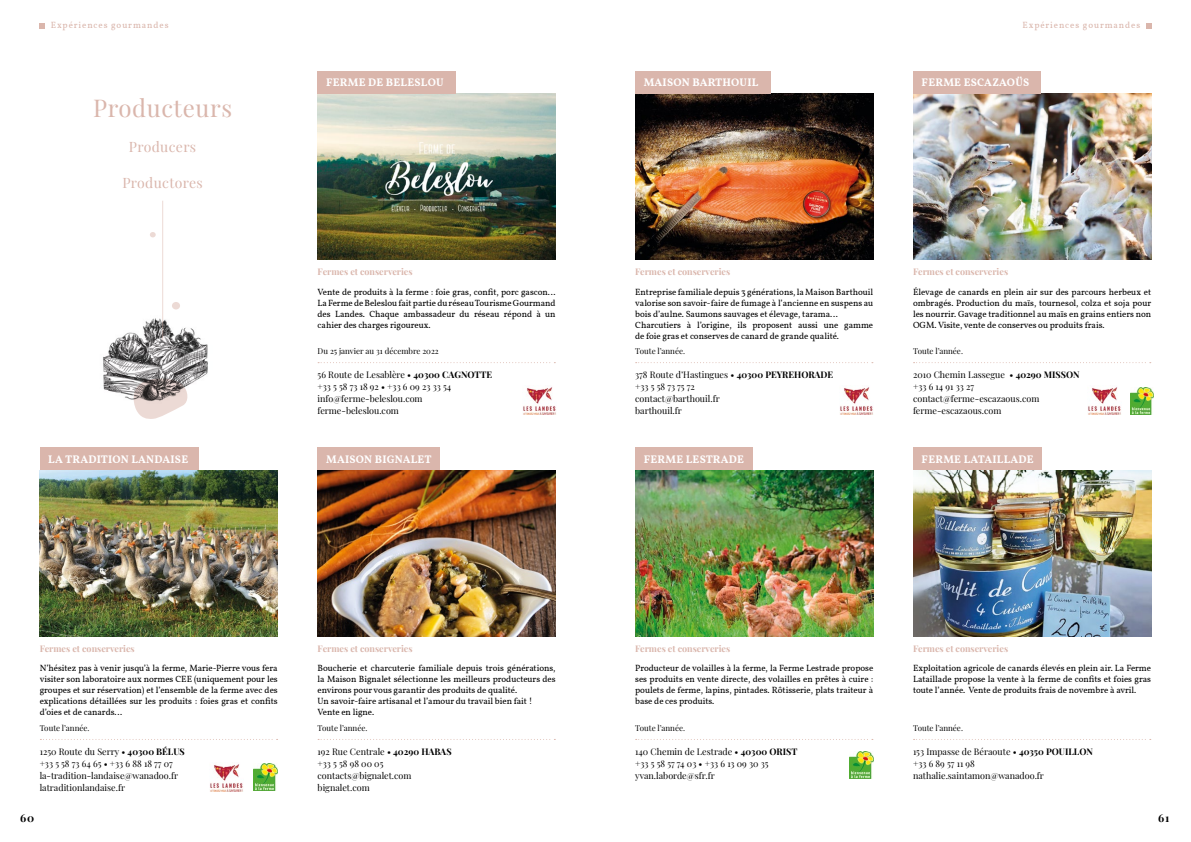
<style>
.page{position:relative;width:1191px;height:842px;background:#fff}
.page>*{position:absolute;margin:0;border:0;box-sizing:border-box;transform-origin:0 0}
.t1{font:24px "Playfair Display";letter-spacing:.025em;color:#dab6ac}
.t2{font:14px "Playfair Display";letter-spacing:.025em;color:#dab6ac}
.t3{font:700 11px "Vollkorn";letter-spacing:.02em;color:#fff}
.t4{font:700 11px "Playfair Display";color:#000}
.t5{font:9px/11px "Vollkorn";letter-spacing:-.005em;color:#000;text-align:justify}
.t6{font:9px/12px "Playfair Display";color:#000}
.t7{font:700 9px "Playfair Display";color:#dab6ac}
.t8{font:9px "Vollkorn";letter-spacing:.1em;color:#dab6ac}
.t9{font:8px "Playfair Display";color:#000}
.s1{font-weight:700}
</style>
<div class="page">
<img style="left:103px;top:318px;width:105px;height:82px">
<div style="left:172px;top:302px;width:8px;height:7px;background:#ecdad5;border-radius:50%"></div>
<svg style="left:150px;top:232px;width:6px;height:5px"></svg>
<hr style="left:162px;top:201px;width:1px;height:139px;background:#dab6ac">
<svg style="left:131px;top:376px;width:59px;height:43px"></svg>
<img style="left:913px;top:470px;width:238px;height:166px">
<img style="left:635px;top:470px;width:238px;height:166px">
<img style="left:317px;top:470px;width:238px;height:166px">
<img style="left:40px;top:470px;width:238px;height:166px">
<img style="left:913px;top:94px;width:238px;height:165px">
<img style="left:635px;top:94px;width:238px;height:165px">
<img style="left:317px;top:94px;width:238px;height:165px">
<div style="left:913px;top:448px;width:129px;height:22px;background:#dab6ac"></div>
<svg style="left:913px;top:739px;width:237px;height:1px"></svg>
<div style="left:635px;top:448px;width:118px;height:22px;background:#dab6ac"></div>
<svg style="left:635px;top:739px;width:238px;height:1px"></svg>
<div style="left:913px;top:71px;width:127px;height:23px;background:#dab6ac"></div>
<svg style="left:913px;top:362px;width:237px;height:1px"></svg>
<div style="left:635px;top:71px;width:135px;height:23px;background:#dab6ac"></div>
<svg style="left:635px;top:362px;width:238px;height:1px"></svg>
<div style="left:317px;top:71px;width:139px;height:23px;background:#dab6ac"></div>
<svg style="left:318px;top:362px;width:237px;height:1px"></svg>
<div style="left:317px;top:448px;width:123px;height:22px;background:#dab6ac"></div>
<svg style="left:318px;top:739px;width:237px;height:1px"></svg>
<div style="left:40px;top:448px;width:158px;height:22px;background:#dab6ac"></div>
<svg style="left:40px;top:739px;width:238px;height:1px"></svg>
<img style="left:1130px;top:387px;width:23px;height:27px">
<img style="left:253px;top:764px;width:24px;height:27px">
<img style="left:849px;top:752px;width:24px;height:27px">
<img style="left:210px;top:764px;width:33px;height:27px">
<img style="left:523px;top:387px;width:33px;height:27px">
<img style="left:840px;top:387px;width:33px;height:27px">
<img style="left:1088px;top:387px;width:33px;height:27px">
<svg style="left:40px;top:23px;width:5px;height:5px"></svg>
<svg style="left:1146px;top:23px;width:5px;height:5px"></svg>
<p class="t8" style="left:51px;top:19px;width:119px">Expériences gourmandes</p>
<p class="t8" style="left:1022px;top:19px;width:119px">Expériences gourmandes</p>
<h1 class="t1" style="left:93px;top:89px;width:140px">Producteurs</h1>
<h2 class="t2" style="left:129px;top:136px;width:69px">Producers</h2>
<h2 class="t2" style="left:122px;top:172px;width:82px">Productores</h2>
<p class="t3" style="left:48px;top:451px;width:141px">LA TRADITION LANDAISE</p>
<p class="t3" style="left:326px;top:74px;width:119px">FERME DE BELESLOU</p>
<p class="t7" style="left:317px;top:264px;width:97px">Fermes et conserveries</p>
<p class="t5" style="left:317px;top:286px;width:239px">Vente de produits à la ferme : foie gras, confit, porc gascon...<br>La Ferme de Beleslou fait partie du réseau Tourisme Gourmand des Landes. Chaque ambassadeur du réseau répond à un cahier des charges rigoureux.</p>
<p class="t9" style="left:317px;top:345px;width:123px">Du 25 janvier au 31 décembre 2022</p>
<p class="t6" style="left:317px;top:368px;width:176px">56 Route de Lesablère • <span class="s1">40300 CAGNOTTE </span>+33 5 58 73 18 92 • +33 6 09 23 33 54 info@ferme-beleslou.com ferme-beleslou.com</p>
<p class="t3" style="left:326px;top:451px;width:107px">MAISON BIGNALET</p>
<p class="t7" style="left:40px;top:641px;width:97px">Fermes et conserveries</p>
<p class="t5" style="left:40px;top:662px;width:239px">N’hésitez pas à venir jusqu’à la ferme, Marie-Pierre vous fera visiter son laboratoire aux normes CEE (uniquement pour les groupes et sur réservation) et l’ensemble de la ferme avec des explications détaillées sur les produits : foies gras et confits d’oies et de canards...</p>
<p class="t9" style="left:40px;top:722px;width:51px">Toute l’année.</p>
<p class="t6" style="left:40px;top:745px;width:147px">1250 Route du Serry • <span class="s1">40300 BÉLUS </span>+33 5 58 73 64 65 • +33 6 88 18 77 07 la-tradition-landaise@wanadoo.fr latraditionlandaise.fr</p>
<p class="t7" style="left:317px;top:641px;width:97px">Fermes et conserveries</p>
<p class="t5" style="left:317px;top:662px;width:239px;text-align:left">Boucherie et charcuterie familiale depuis trois générations, la Maison Bignalet sélectionne les meilleurs producteurs des environs pour vous garantir des produits de qualité.<br>Un savoir-faire artisanal et l’amour du travail bien fait !<br>Vente en ligne.</p>
<p class="t9" style="left:317px;top:722px;width:51px">Toute l’année.</p>
<p class="t6" style="left:317px;top:745px;width:135px">192 Rue Centrale • <span class="s1">40290 HABAS </span>+33 5 58 98 00 05 contacts@bignalet.com bignalet.com</p>
<p class="t3" style="left:644px;top:74px;width:116px">MAISON BARTHOUIL</p>
<p class="t3" style="left:921px;top:74px;width:109px">FERME ESCAZAOÜS</p>
<p class="t7" style="left:635px;top:264px;width:97px">Fermes et conserveries</p>
<p class="t7" style="left:913px;top:264px;width:97px">Fermes et conserveries</p>
<p class="t5" style="left:635px;top:286px;width:239px;text-align:left">Entreprise familiale depuis 3 générations, la Maison Barthouil valorise son savoir-faire de fumage à l’ancienne en suspens au bois d’aulne. Saumons sauvages et élevage, tarama...<br>Charcutiers à l’origine, ils proposent aussi une gamme de foie gras et conserves de canard de grande qualité.</p>
<p class="t5" style="left:913px;top:286px;width:239px">Élevage de canards en plein air sur des parcours herbeux et ombragés. Production du maïs, tournesol, colza et soja pour les nourrir. Gavage traditionnel au maïs en grains entiers non OGM. Visite, vente de conserves ou produits frais.</p>
<p class="t9" style="left:635px;top:345px;width:51px">Toute l’année.</p>
<p class="t6" style="left:635px;top:368px;width:199px">378 Route d’Hastingues • <span class="s1">40300 PEYREHORADE </span>+33 5 58 73 75 72<br>contact@barthouil.fr<br>barthouil.fr</p>
<p class="t9" style="left:913px;top:345px;width:51px">Toute l’année.</p>
<p class="t6" style="left:913px;top:368px;width:168px">2010 Chemin Lassegue • <span class="s1">40290 MISSON </span>+33 6 14 91 33 27 contact@ferme-escazaous.com ferme-escazaous.com</p>
<p class="t3" style="left:644px;top:451px;width:102px">FERME LESTRADE</p>
<p class="t3" style="left:921px;top:451px;width:114px">FERME LATAILLADE</p>
<p class="t7" style="left:635px;top:641px;width:97px">Fermes et conserveries</p>
<p class="t5" style="left:635px;top:662px;width:239px">Producteur de volailles à la ferme, la Ferme Lestrade propose ses produits en vente directe, des volailles en prêtes à cuire : poulets de ferme, lapins, pintades. Rôtisserie, plats traiteur à base de ces produits.</p>
<p class="t9" style="left:635px;top:722px;width:51px">Toute l’année.</p>
<p class="t6" style="left:635px;top:745px;width:164px">140 Chemin de Lestrade • <span class="s1">40300 ORIST </span>+33 5 58 57 74 03 • +33 6 13 09 30 35 yvan.laborde@sfr.fr</p>
<p class="t7" style="left:913px;top:641px;width:97px">Fermes et conserveries</p>
<p class="t5" style="left:913px;top:662px;width:239px">Exploitation agricole de canards élevés en plein air. La Ferme Lataillade propose la vente à la ferme de confits et foies gras toute l’année. Vente de produits frais de novembre à avril.</p>
<p class="t9" style="left:913px;top:722px;width:51px">Toute l’année.</p>
<p class="t6" style="left:913px;top:745px;width:181px">153 Impasse de Béraoute • <span class="s1">40350 POUILLON </span>+33 6 89 57 11 98 nathalie.saintamon@wanadoo.fr</p>
<p class="t4" style="left:20px;top:809px;width:16px">60</p>
<p class="t4" style="left:1158px;top:809px;width:13px">61</p>
</div>
